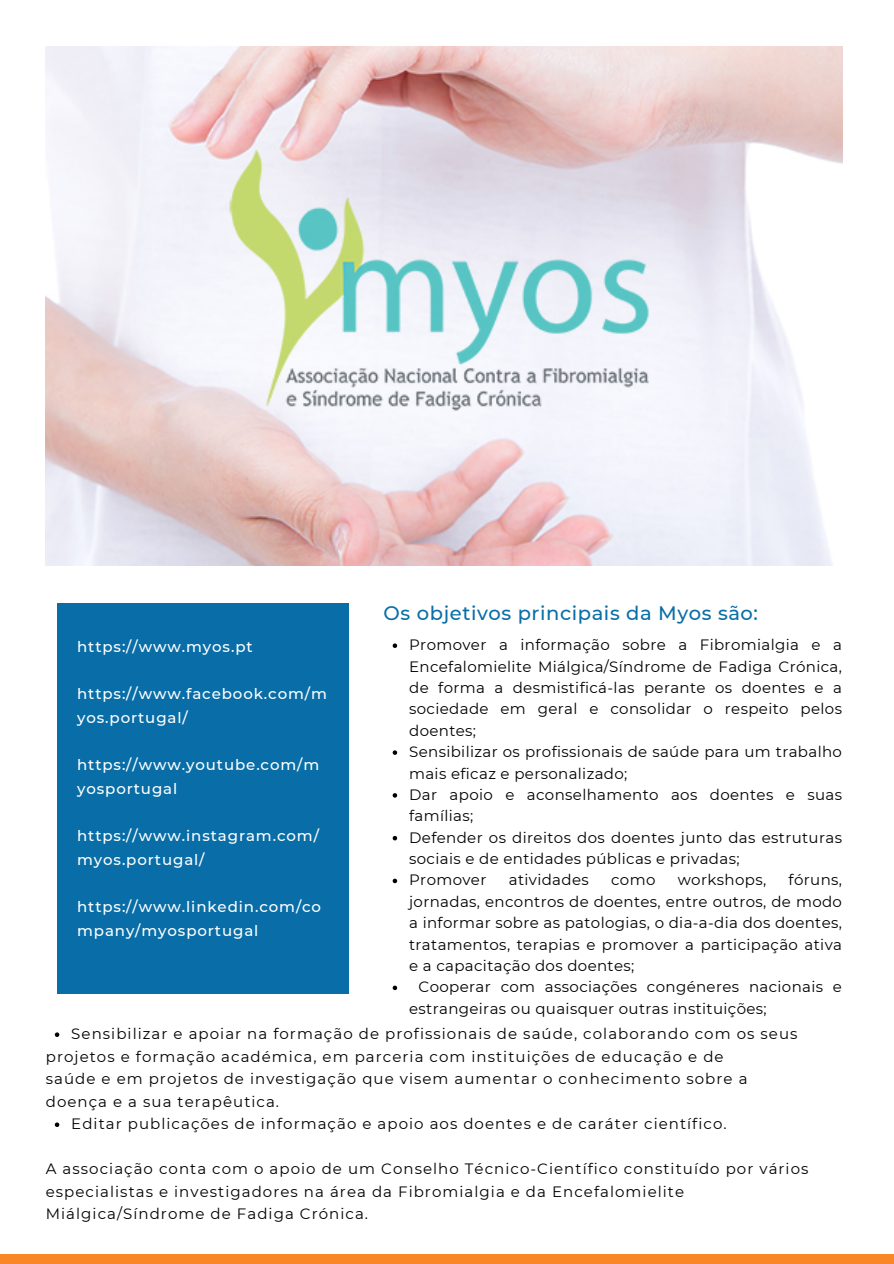
<style>
.page{position:relative;width:894px;height:1264px;background:#fff}
.page>*{position:absolute;margin:0;border:0;box-sizing:border-box;transform-origin:0 0}
.t1{font:500 19.5px "Montserrat";letter-spacing:.03em;color:#096ea8}
.t2{font:15px/21.3px "Montserrat";letter-spacing:.07em;color:#000;text-align:justify}
.t3{font:15px/21.3px "Montserrat";letter-spacing:.025em;color:#000}
.t4{font:500 15px/23.7px "Montserrat";letter-spacing:.06em;color:#fff}
</style>
<div class="page">
<div style="left:57px;top:603px;width:291px;height:390px;background:#096ea8"></div>
<img style="left:46px;top:46px;width:796px;height:519px">
<div style="left:0;top:1254px;width:893px;height:9px;background:#f98728"></div>
<svg style="left:392px;top:643px;width:5px;height:5px"></svg>
<svg style="left:392px;top:750px;width:5px;height:5px"></svg>
<svg style="left:392px;top:793px;width:5px;height:4px"></svg>
<svg style="left:392px;top:836px;width:5px;height:4px"></svg>
<svg style="left:392px;top:878px;width:5px;height:5px"></svg>
<svg style="left:392px;top:985px;width:5px;height:5px"></svg>
<svg style="left:55px;top:1032px;width:4px;height:4px"></svg>
<svg style="left:55px;top:1122px;width:4px;height:4px"></svg>
<p class="t4" style="left:77px;top:635px;width:177px">https://www.myos.pt</p>
<p class="t4" style="left:77px;top:682px;width:251px">https://www.facebook.com/m yos.portugal/</p>
<p class="t4" style="left:77px;top:753px;width:244px">https://www.youtube.com/m yosportugal</p>
<p class="t4" style="left:77px;top:824px;width:243px">https://www.instagram.com/ myos.portugal/</p>
<p class="t4" style="left:77px;top:894px;width:245px">https://www.linkedin.com/co mpany/myosportugal</p>
<p class="t1" style="left:383px;top:601px;width:376px">Os objetivos principais da Myos são:</p>
<p class="t2" style="left:409px;top:634px;width:434px">Promover a informação sobre a Fibromialgia e a Encefalomielite Miálgica/Síndrome de Fadiga Crónica, de forma a desmistificá-las perante os doentes e a sociedade em geral e consolidar o respeito pelos doentes;</p>
<h2 class="t3" style="left:409px;top:741px;width:434px">Sensibilizar os profissionais de saúde para um trabalho mais eficaz e personalizado;</h2>
<h1 class="t3" style="left:409px;top:783px;width:434px">Dar apoio e aconselhamento aos doentes e suas famílias;</h1>
<p class="t3" style="left:409px;top:826px;width:434px">Defender os direitos dos doentes junto das estruturas sociais e de entidades públicas e privadas;</p>
<p class="t3" style="left:409px;top:869px;width:79px">Promover</p>
<p class="t3" style="left:508px;top:869px;width:81px">atividades</p>
<p class="t2" style="left:611px;top:869px;width:46px">como</p>
<p class="t3" style="left:677px;top:869px;width:90px">workshops,</p>
<p class="t2" style="left:409px;top:869px;width:434px;text-indent:379px">fóruns, jornadas, encontros de doentes, entre outros, de modo a informar sobre as patologias, o dia-a-dia dos doentes, tratamentos, terapias e promover a participação ativa e a capacitação dos doentes;</p>
<p class="t3" style="left:409px;top:976px;width:434px;text-indent:9px">Cooperar com associações congéneres nacionais e estrangeiras ou quaisquer outras instituições;</p>
<p class="t2" style="left:71px;top:1023px;width:727px">Sensibilizar e apoiar na formação de profissionais de saúde, colaborando com os seus</p>
<p class="t2" style="left:46px;top:1045px;width:679px">projetos e formação académica, em parceria com instituições de educação e de</p>
<p class="t2" style="left:46px;top:1068px;width:703px">saúde e em projetos de investigação que visem aumentar o conhecimento sobre a</p>
<p class="t2" style="left:46px;top:1090px;width:235px">doença e a sua terapêutica.</p>
<p class="t2" style="left:71px;top:1113px;width:656px">Editar publicações de informação e apoio aos doentes e de caráter científico.</p>
<p class="t2" style="left:46px;top:1158px;width:764px">A associação conta com o apoio de um Conselho Técnico-Científico constituído por vários</p>
<p class="t2" style="left:46px;top:1180px;width:639px">especialistas e investigadores na área da Fibromialgia e da Encefalomielite</p>
<p class="t2" style="left:46px;top:1203px;width:324px">Miálgica/Síndrome de Fadiga Crónica.</p>
</div>
